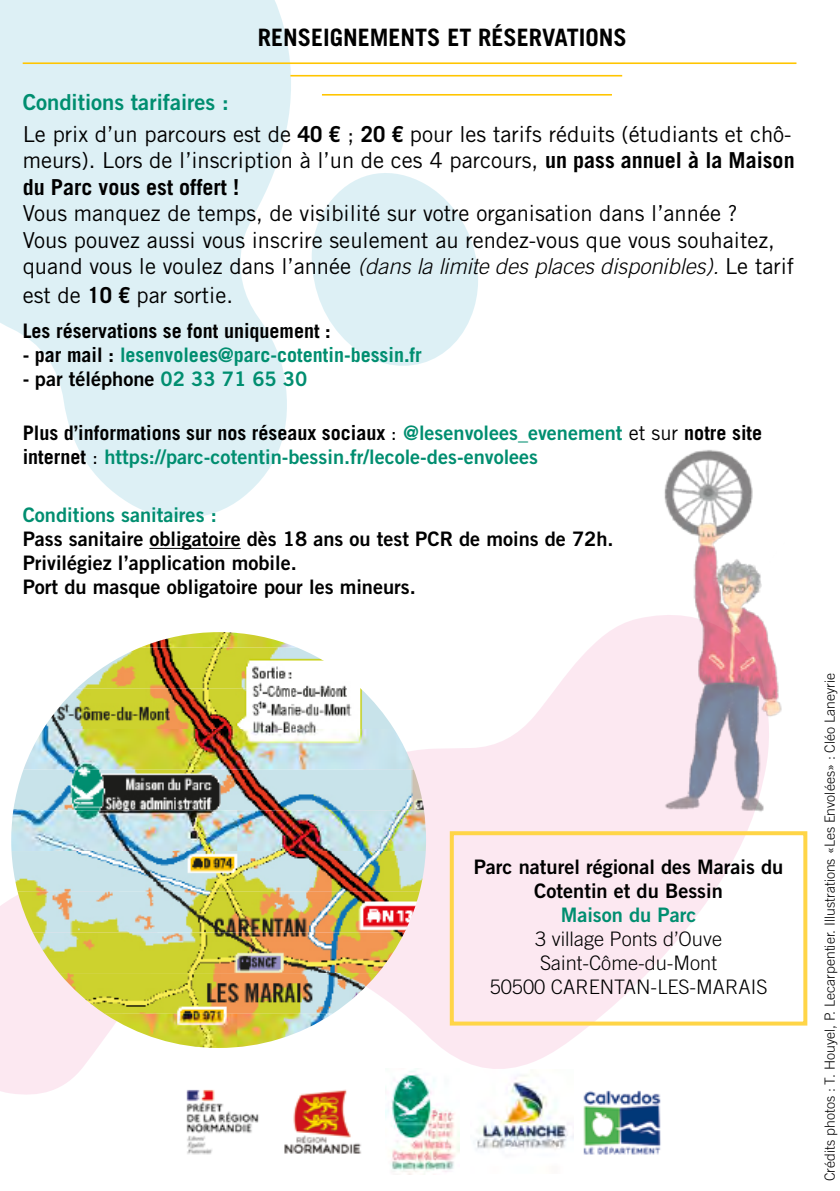
<style>
.page{position:relative;width:840px;height:1191px;background:#fff}
.page>*{position:absolute;margin:0;border:0;box-sizing:border-box;transform-origin:0 0}
.t1{font:700 24px "Trade Gothic LT Std";color:#000}
.t2{font:22px/26.4px "Trade Gothic LT Std";color:#000}
.t3{font:22px "Trade Gothic LT Std Bd 2";color:#008e70}
.t4{font:20px/24px "Trade Gothic LT Std Bd 2";color:#000;text-align:center}
.t5{font:20px/24px "Trade Gothic LT Std Bd 2";color:#008e70}
.t6{font:300 20px "Trade Gothic LT Std";color:#000}
.t7{font:700 20px "Trade Gothic LT Std";color:#008e70}
.t8{font:700 20px "Trade Gothic LT Std";color:#000}
.t9{font:300 14px "Trade Gothic LT Std";color:#000}
.s1{font-weight:700}
.s2{font-weight:300;font-style:italic}
.s3{color:#000}
.s4{font-family:"Trade Gothic LT Std";font-weight:700}
.s5{color:#008e70}
.s6{font-family:"Trade Gothic LT Std";font-weight:700;color:#000}
.s7{font-family:"Trade Gothic LT Std";color:#000}
</style>
<div class="page">
<svg style="left:332px;top:615px;width:438px;height:454px;fill:#fce8f1"></svg>
<svg style="left:0;top:891px;width:104px;height:204px;background:#fceaf2"></svg>
<svg style="left:0;top:0;width:300px;height:518px;fill:#ddf0f5"></svg>
<svg style="left:311px;top:173px;width:167px;height:193px"></svg>
<hr style="left:23px;top:62px;width:773px;height:2px;background:#ffc500">
<img style="left:658px;top:450px;width:124px;height:370px">
<hr style="left:322px;top:94px;width:289px;height:2px;background:#ffc500">
<img style="left:142px;top:632px;width:153px;height:15px">
<img style="left:77px;top:647px;width:283px;height:41px">
<img style="left:43px;top:688px;width:351px;height:41px">
<img style="left:24px;top:729px;width:389px;height:40px">
<img style="left:13px;top:769px;width:410px;height:41px">
<img style="left:11px;top:810px;width:415px;height:81px">
<img style="left:18px;top:891px;width:401px;height:41px">
<img style="left:33px;top:932px;width:371px;height:41px">
<img style="left:59px;top:973px;width:319px;height:40px">
<img style="left:104px;top:1013px;width:228px;height:35px">
<div style="left:449px;top:831px;width:357px;height:194px;border:4px solid #ffd547"></div>
<img style="left:583px;top:1090px;width:78px;height:65px">
<hr style="left:149px;top:548px;width:91px;height:1px;background:#000">
<img style="left:284px;top:1089px;width:78px;height:65px">
<img style="left:476px;top:1075px;width:97px;height:75px">
<img style="left:186px;top:1089px;width:73px;height:66px">
<hr style="left:290px;top:75px;width:332px;height:1px;background:#ffc500">
<img style="left:385px;top:1068px;width:74px;height:106px">
<p class="t1" style="left:257px;top:22px;width:370px">RENSEIGNEMENTS ET RÉSERVATIONS</p>
<p class="t3" style="left:23px;top:88px;width:207px">Conditions tarifaires :</p>
<p class="t2" style="left:23px;top:121px;width:773px">Le prix d’un parcours est de <span class="s1">40 €</span> ; <span class="s1">20 €</span> pour les tarifs réduits (étudiants et chô&shy;meurs). Lors de l’inscription à l’un de ces 4 parcours, <span class="s1">un pass annuel à la Maison du Parc vous est offert !</span></p>
<p class="t2" style="left:23px;top:200px;width:772px">Vous manquez de temps, de visibilité sur votre organisation dans l’année ?<br>Vous pouvez aussi vous inscrire seulement au rendez-vous que vous souhaitez, quand vous le voulez dans l’année <span class="s2">(dans la limite des places disponibles).</span> Le tarif</p>
<p class="t2" style="left:23px;top:281px;width:212px">est de <span class="s1">10 €</span> par sortie.</p>
<p class="t8" style="left:23px;top:319px;width:309px">Les réservations se font uniquement :</p>
<p class="t7" style="left:23px;top:343px;width:400px"><span class="s3">- par mail :</span> lesenvolees@parc-cotentin-bessin.fr</p>
<p class="t4" style="left:23px;top:367px;width:286px"><span class="s4">-</span> par téléphone <span class="s5">02 33 71 65 30</span></p>
<p class="t5" style="left:23px;top:420px;width:740px"><span class="s6">Plus d’informations sur nos réseaux sociaux</span> <span class="s7">:</span> @lesenvolees_evenement <span class="s7">et sur</span> <span class="s6">notre site internet</span> <span class="s7">:</span> https://parc-cotentin-bessin.fr/lecole-des-envolees</p>
<p class="t4" style="left:23px;top:503px;width:592px;text-align:left"><span class="s5">Conditions sanitaires :<br></span>Pass sanitaire obligatoire dès 18 ans ou test PCR de moins de 72h.</p>
<p class="t4" style="left:23px;top:551px;width:275px">Privilégiez l’application mobile.</p>
<p class="t4" style="left:23px;top:575px;width:394px">Port du masque obligatoire pour les mineurs.</p>
<p class="t4" style="left:473px;top:854px;width:311px">Parc naturel régional des Marais du<br>Cotentin et du Bessin</p>
<p class="t5" style="left:560px;top:902px;width:137px">Maison du Parc</p>
<p class="t6" style="left:535px;top:926px;width:188px">3 village Ponts d’Ouve</p>
<p class="t6" style="left:540px;top:950px;width:178px">Saint-Côme-du-Mont</p>
<p class="t6" style="left:489px;top:974px;width:279px">50500 CARENTAN-LES-MARAIS</p>
<p class="t9" style="left:821px;top:1181px;width:509px;rotate:-90deg">Crédits photos : T. Houyel, P. Lecarpentier. Illustrations «Les Envolées» : Cléo Laneyrie</p>
</div>
